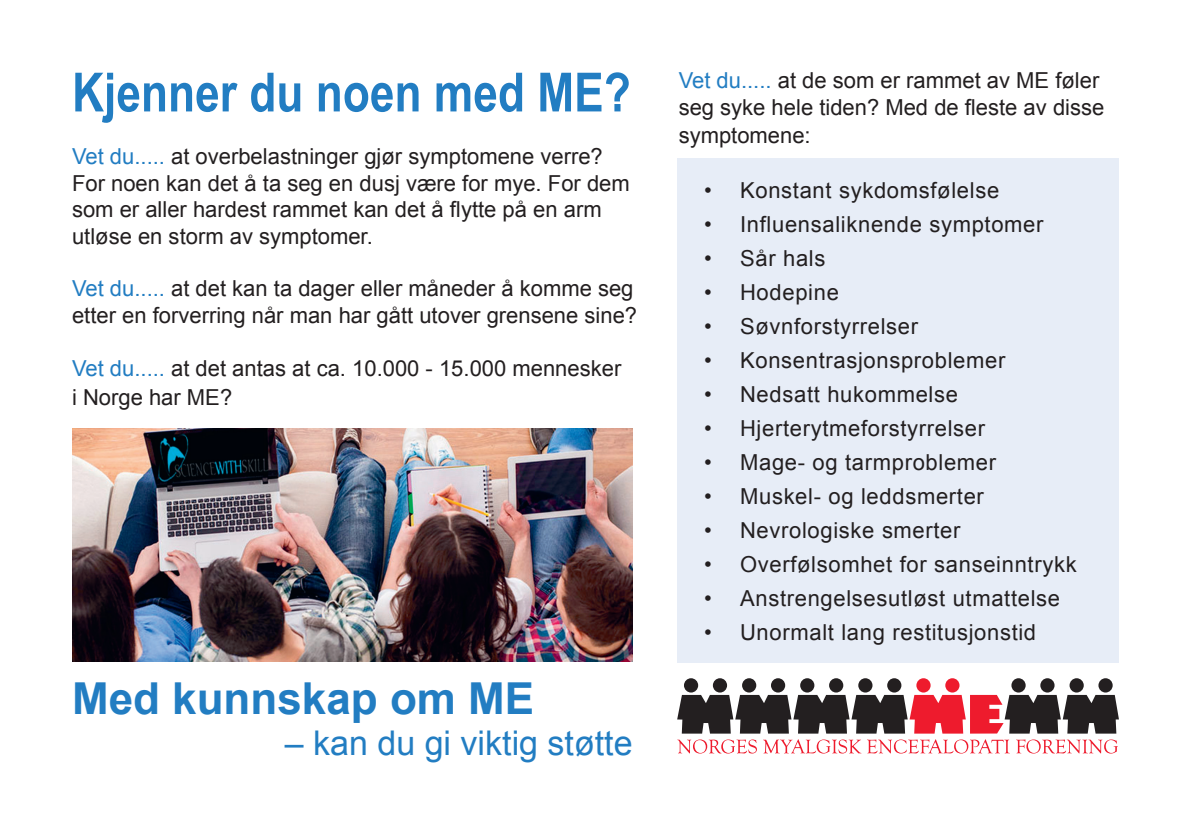
<style>
.page{position:relative;width:1191px;height:840px;background:#fff}
.page>*{position:absolute;margin:0;border:0;box-sizing:border-box;transform-origin:0 0}
.t1{font:700 54px "Arial Narrow";color:#227dc2}
.t2{font:700 44px "Arial";color:#227dc2}
.t3{font:34px "Arial";color:#227dc2}
.t4{font:22px/26.4px "Arial";color:#231f20}
.t5{font:22px "Arial";letter-spacing:.03em;color:#231f20}
.s1{color:#227dc2}
</style>
<div class="page">
<div style="left:677px;top:159px;width:442px;height:503px;background:#e7edf7"></div>
<img style="left:72px;top:428px;width:560px;height:232px">
<div style="left:916px;top:677px;width:14px;height:15px;background:#ee1b2d;border-radius:50%"></div>
<div style="left:945px;top:677px;width:14px;height:15px;background:#ee1b2d;border-radius:50%"></div>
<div style="left:858px;top:677px;width:14px;height:15px;background:#231f20;border-radius:50%"></div>
<div style="left:887px;top:677px;width:14px;height:15px;background:#231f20;border-radius:50%"></div>
<div style="left:800px;top:677px;width:14px;height:15px;background:#231f20;border-radius:50%"></div>
<div style="left:829px;top:677px;width:14px;height:15px;background:#231f20;border-radius:50%"></div>
<div style="left:742px;top:677px;width:14px;height:15px;background:#231f20;border-radius:50%"></div>
<div style="left:771px;top:677px;width:14px;height:15px;background:#231f20;border-radius:50%"></div>
<div style="left:684px;top:677px;width:14px;height:15px;background:#231f20;border-radius:50%"></div>
<div style="left:713px;top:677px;width:14px;height:15px;background:#231f20;border-radius:50%"></div>
<div style="left:1069px;top:677px;width:14px;height:15px;background:#231f20;border-radius:50%"></div>
<div style="left:1098px;top:677px;width:14px;height:15px;background:#231f20;border-radius:50%"></div>
<div style="left:1011px;top:677px;width:14px;height:15px;background:#231f20;border-radius:50%"></div>
<div style="left:1040px;top:677px;width:14px;height:15px;background:#231f20;border-radius:50%"></div>
<svg style="left:677px;top:694px;width:442px;height:59px"></svg>
<h1 class="t1" style="left:72px;top:51px;width:560px">Kjenner du noen med ME?</h1>
<p class="t4" style="left:72px;top:143px;width:559px"><span class="s1">Vet du.....</span> at overbelastninger gjør symptomene verre?<br>For noen kan det å ta seg en dusj være for mye. For dem som er aller hardest rammet kan det å flytte på en arm utløse en storm av symptomer.</p>
<p class="t4" style="left:72px;top:275px;width:566px"><span class="s1">Vet du.....</span> at det kan ta dager eller måneder å komme seg etter en forverring når man har gått utover grensene sine?</p>
<p class="t4" style="left:72px;top:353px;width:551px;line-height:28.8px"><span class="s1">Vet du.....</span> at det antas at ca. 10.000 - 15.000 mennesker i Norge har ME?</p>
<h2 class="t2" style="left:72px;top:668px;width:464px">Med kunnskap om ME</h2>
<h3 class="t3" style="left:285px;top:720px;width:349px">– kan du gi viktig støtte</h3>
<p class="t4" style="left:678px;top:67px;width:427px"><span class="s1">Vet du.....</span> at de som er rammet av ME føler seg syke hele tiden? Med de fleste av disse</p>
<p class="t4" style="left:678px;top:123px;width:134px">symptomene:</p>
<p class="t5" style="left:704px;top:175px;width:297px">• Konstant sykdomsfølelse</p>
<p class="t5" style="left:704px;top:209px;width:341px">• Influensaliknende symptomer</p>
<p class="t4" style="left:704px;top:245px;width:123px">• Sår hals</p>
<p class="t5" style="left:704px;top:277px;width:136px">• Hodepine</p>
<p class="t5" style="left:704px;top:311px;width:216px">• Søvnforstyrrelser</p>
<p class="t5" style="left:704px;top:345px;width:303px">• Konsentrasjonsproblemer</p>
<p class="t5" style="left:704px;top:379px;width:255px">• Nedsatt hukommelse</p>
<p class="t5" style="left:704px;top:413px;width:282px">• Hjerterytmeforstyrrelser</p>
<p class="t5" style="left:704px;top:447px;width:293px">• Mage- og tarmproblemer</p>
<p class="t5" style="left:704px;top:481px;width:281px">• Muskel- og leddsmerter</p>
<p class="t5" style="left:704px;top:515px;width:258px">• Nevrologiske smerter</p>
<p class="t5" style="left:704px;top:549px;width:374px">• Overfølsomhet for sanseinntrykk</p>
<p class="t5" style="left:704px;top:583px;width:357px">• Anstrengelsesutløst utmattelse</p>
<p class="t5" style="left:704px;top:617px;width:334px">• Unormalt lang restitusjonstid</p>
</div>
